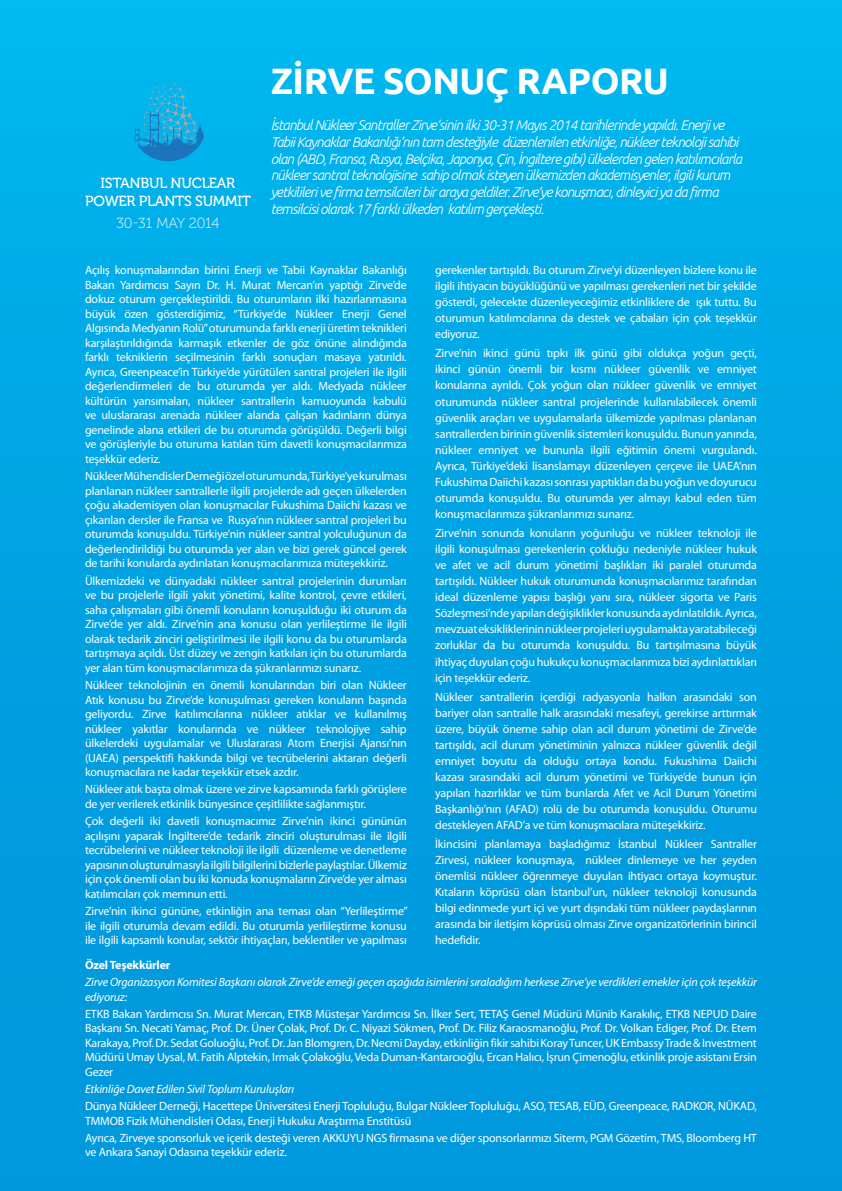
<style>
.page{position:relative;width:842px;height:1191px;background:#fff}
.page>*{position:absolute;margin:0;border:0;box-sizing:border-box;transform-origin:0 0}
.t1{font:700 36.7px "Ubuntu";letter-spacing:-.015em;color:#fff}
.t2{font:14.6px/17.5px "Museo 500";letter-spacing:-.02em;color:#fff;text-align:center}
.t3{font:14.6px "Museo 100";letter-spacing:-.005em;color:#fff}
.t4{font:italic 300 14px/16.8px "Ubuntu";letter-spacing:-.055em;color:#fff}
.t5{font:12px/14.5px "Myriad Pro";letter-spacing:-.015em;color:#fff;text-align:justify}
.t6{font:italic 12px/14.4px "Myriad Pro";letter-spacing:-.015em;color:#fff}
.t7{font:700 12px "Myriad Pro";letter-spacing:-.015em;color:#fff}
</style>
<div class="page">
<div style="left:0;top:0;width:842px;height:1191px;background:linear-gradient(to bottom,#00b5ee,#0093da)"></div>
<svg style="left:134px;top:79px;width:70px;height:82px;background:#12a6de"></svg>
<p class="t2" style="left:85px;top:175px;width:167px">ISTANBUL NUCLEAR<br>POWER PLANTS SUMMIT</p>
<p class="t3" style="left:116px;top:215px;width:105px">30-31 May 2014</p>
<h1 class="t1" style="left:271px;top:58px;width:400px">ZİRVE SONUÇ RAPORU</h1>
<p class="t4" style="left:271px;top:116px;width:473px">İstanbul Nükleer Santraller Zirve’sinin ilki 30-31 Mayıs 2014 tarihlerinde yapıldı. Enerji ve Tabii Kaynaklar Bakanlığı’nın tam desteğiyle düzenlenilen etkinliğe, nükleer teknoloji sahibi olan (ABD, Fransa, Rusya, Belçika, Japonya, Çin, İngiltere gibi) ülkelerden gelen katılımcılarla nükleer santral teknolojisine sahip olmak isteyen ülkemizden akademisyenler, ilgili kurum yetkilileri ve firma temsilcileri bir araya geldiler. Zirve’ye konuşmacı, dinleyici ya da firma temsilcisi olarak 17 farklı ülkeden katılım gerçekleşti.</p>
<p class="t5" style="left:85px;top:263px;width:323px">Açılış konuşmalarından birini Enerji ve Tabii Kaynaklar Bakanlığı Bakan Yardımcısı Sayın Dr. H. Murat Mercan’ın yaptığı Zirve’de dokuz oturum gerçekleştirildi. Bu oturumların ilki hazırlanmasına büyük özen gösterdiğimiz, “Türkiye’de Nükleer Enerji Genel Algısında Medyanın Rolü” oturumunda farklı enerji üretim teknikleri karşılaştırıldığında karmaşık etkenler de göz önüne alındığında farklı tekniklerin seçilmesinin farklı sonuçları masaya yatırıldı.<br>Ayrıca, Greenpeace’in Türkiye’de yürütülen santral projeleri ile ilgili değerlendirmeleri de bu oturumda yer aldı. Medyada nükleer kültürün yansımaları, nükleer santrallerin kamuoyunda kabulü ve uluslararası arenada nükleer alanda çalışan kadınların dünya genelinde alana etkileri de bu oturumda görüşüldü. Değerli bilgi ve görüşleriyle bu oturuma katılan tüm davetli konuşmacılarımıza teşekkür ederiz.</p>
<p class="t5" style="left:85px;top:469px;width:323px">Nükleer Mühendisler Derneği özel oturumunda, Türkiye’ye kurulması planlanan nükleer santrallerle ilgili projelerde adı geçen ülkelerden çoğu akademisyen olan konuşmacılar Fukushima Daiichi kazası ve çıkarılan dersler ile Fransa ve Rusya’nın nükleer santral projeleri bu oturumda konuşuldu. Türkiye’nin nükleer santral yolculuğunun da değerlendirildiği bu oturumda yer alan ve bizi gerek güncel gerek de tarihi konularda aydınlatan konuşmacılarımıza müteşekkiriz.</p>
<p class="t5" style="left:85px;top:573px;width:323px">Ülkemizdeki ve dünyadaki nükleer santral projelerinin durumları ve bu projelerle ilgili yakıt yönetimi, kalite kontrol, çevre etkileri, saha çalışmaları gibi önemli konuların konuşulduğu iki oturum da Zirve’de yer aldı. Zirve’nin ana konusu olan yerlileştirme ile ilgili olarak tedarik zinciri geliştirilmesi ile ilgili konu da bu oturumlarda tartışmaya açıldı. Üst düzey ve zengin katkıları için bu oturumlarda yer alan tüm konuşmacılarımıza da şükranlarımızı sunarız.</p>
<p class="t5" style="left:85px;top:677px;width:323px">Nükleer teknolojinin en önemli konularından biri olan Nükleer Atık konusu bu Zirve’de konuşulması gereken konuların başında geliyordu. Zirve katılımcılarına nükleer atıklar ve kullanılmış nükleer yakıtlar konularında ve nükleer teknolojiye sahip ülkelerdeki uygulamalar ve Uluslararası Atom Enerjisi Ajansı’nın (UAEA) perspektifi hakkında bilgi ve tecrübelerini aktaran değerli konuşmacılara ne kadar teşekkür etsek azdır.</p>
<p class="t5" style="left:85px;top:782px;width:323px">Nükleer atık başta olmak üzere ve zirve kapsamında farklı görüşlere de yer verilerek etkinlik bünyesince çeşitlilikte sağlanmıştır.</p>
<p class="t5" style="left:85px;top:814px;width:323px">Çok değerli iki davetli konuşmacımız Zirve’nin ikinci gününün açılışını yaparak İngiltere’de tedarik zinciri oluşturulması ile ilgili tecrübelerini ve nükleer teknoloji ile ilgili düzenleme ve denetleme yapısının oluşturulmasıyla ilgili bilgilerini bizlerle paylaştılar. Ülkemiz için çok önemli olan bu iki konuda konuşmaların Zirve’de yer alması katılımcıları çok memnun etti.</p>
<p class="t5" style="left:85px;top:903px;width:324px">Zirve’nin ikinci gününe, etkinliğin ana teması olan “Yerlileştirme” ile ilgili oturumla devam edildi. Bu oturumla yerlileştirme konusu ile ilgili kapsamlı konular, sektör ihtiyaçları, beklentiler ve yapılması</p>
<p class="t5" style="left:435px;top:262px;width:323px;line-height:16.1px">gerekenler tartışıldı. Bu oturum Zirve’yi düzenleyen bizlere konu ile ilgili ihtiyacın büyüklüğünü ve yapılması gerekenleri net bir şekilde gösterdi, gelecekte düzenleyeceğimiz etkinliklere de ışık tuttu. Bu oturumun katılımcılarına da destek ve çabaları için çok teşekkür ediyoruz.</p>
<p class="t5" style="left:435px;top:345px;width:323px;line-height:16.1px">Zirve’nin ikinci günü tıpkı ilk günü gibi oldukça yoğun geçti, ikinci günün önemli bir kısmı nükleer güvenlik ve emniyet konularına ayrıldı. Çok yoğun olan nükleer güvenlik ve emniyet oturumunda nükleer santral projelerinde kullanılabilecek önemli güvenlik araçları ve uygulamalarla ülkemizde yapılması planlanan santrallerden birinin güvenlik sistemleri konuşuldu. Bunun yanında, nükleer emniyet ve bununla ilgili eğitimin önemi vurgulandı.<br>Ayrıca, Türkiye’deki lisanslamayı düzenleyen çerçeve ile UAEA’nın Fukushima Daiichi kazası sonrası yaptıkları da bu yoğun ve doyurucu oturumda konuşuldu. Bu oturumda yer almayı kabul eden tüm konuşmacılarımıza şükranlarımızı sunarız.</p>
<p class="t5" style="left:435px;top:524px;width:323px;line-height:16.1px">Zirve’nin sonunda konuların yoğunluğu ve nükleer teknoloji ile ilgili konuşulması gerekenlerin çokluğu nedeniyle nükleer hukuk ve afet ve acil durum yönetimi başlıkları iki paralel oturumda tartışıldı. Nükleer hukuk oturumunda konuşmacılarımız tarafından ideal düzenleme yapısı başlığı yanı sıra, nükleer sigorta ve Paris Sözleşmesi’nde yapılan değişiklikler konusunda aydınlatıldık. Ayrıca, mevzuat eksikliklerinin nükleer projeleri uygulamakta yaratabileceği zorluklar da bu oturumda konuşuldu. Bu tartışılmasına büyük ihtiyaç duyulan çoğu hukukçu konuşmacılarımıza bizi aydınlattıkları için teşekkür ederiz.</p>
<p class="t5" style="left:435px;top:688px;width:323px;line-height:16.1px">Nükleer santrallerin içerdiği radyasyonla halkın arasındaki son bariyer olan santralle halk arasındaki mesafeyi, gerekirse arttırmak üzere, büyük öneme sahip olan acil durum yönetimi de Zirve’de tartışıldı, acil durum yönetiminin yalnızca nükleer güvenlik değil emniyet boyutu da olduğu ortaya kondu. Fukushima Daiichi kazası sırasındaki acil durum yönetimi ve Türkiye’de bunun için yapılan hazırlıklar ve tüm bunlarda Afet ve Acil Durum Yönetimi Başkanlığı’nın (AFAD) rolü de bu oturumda konuşuldu. Oturumu destekleyen AFAD’a ve tüm konuşmacılara müteşekkiriz.</p>
<p class="t5" style="left:435px;top:835px;width:323px;line-height:16.1px">İkincisini planlamaya başladığımız İstanbul Nükleer Santraller Zirvesi, nükleer konuşmaya, nükleer dinlemeye ve her şeyden önemlisi nükleer öğrenmeye duyulan ihtiyacı ortaya koymuştur.<br>Kıtaların köprüsü olan İstanbul’un, nükleer teknoloji konusunda bilgi edinmede yurt içi ve yurt dışındaki tüm nükleer paydaşlarının arasında bir iletişim köprüsü olması Zirve organizatörlerinin birincil hedefidir.</p>
<p class="t7" style="left:85px;top:957px;width:87px">Özel Teşekkürler</p>
<p class="t6" style="left:85px;top:975px;width:673px">Zirve Organizasyon Komitesi Başkanı olarak Zirve’de emeği geçen aşağıda isimlerini sıraladığım herkese Zirve’ye verdikleri emekler için çok teşekkür ediyoruz:</p>
<p class="t5" style="left:85px;top:1006px;width:673px">ETKB Bakan Yardımcısı Sn. Murat Mercan, ETKB Müsteşar Yardımcısı Sn. İlker Sert, TETAŞ Genel Müdürü Münib Karakılıç, ETKB NEPUD Daire Başkanı Sn. Necati Yamaç, Prof. Dr. Üner Çolak, Prof. Dr. C. Niyazi Sökmen, Prof. Dr. Filiz Karaosmanoğlu, Prof. Dr. Volkan Ediger, Prof. Dr. Etem Karakaya, Prof. Dr. Sedat Goluoğlu, Prof. Dr. Jan Blomgren, Dr. Necmi Dayday, etkinliğin fikir sahibi Koray Tuncer, UK Embassy Trade &amp; Investment Müdürü Umay Uysal, M. Fatih Alptekin, Irmak Çolakoğlu, Veda Duman-Kantarcıoğlu, Ercan Halıcı, İşrun Çimenoğlu, etkinlik proje asistanı Ersin Gezer</p>
<p class="t6" style="left:85px;top:1081px;width:211px">Etkinliğe Davet Edilen Sivil Toplum Kuruluşları</p>
<p class="t5" style="left:85px;top:1098px;width:673px">Dünya Nükleer Derneği, Hacettepe Üniversitesi Enerji Topluluğu, Bulgar Nükleer Topluluğu, ASO, TESAB, EÜD, Greenpeace, RADKOR, NÜKAD,<br>TMMOB Fizik Mühendisleri Odası, Enerji Hukuku Araştırma Enstitüsü</p>
<p class="t5" style="left:85px;top:1130px;width:673px">Ayrıca, Zirveye sponsorluk ve içerik desteği veren AKKUYU NGS firmasına ve diğer sponsorlarımızı Siterm, PGM Gözetim, TMS, Bloomberg HT ve Ankara Sanayi Odasına teşekkür ederiz.</p>
</div>
